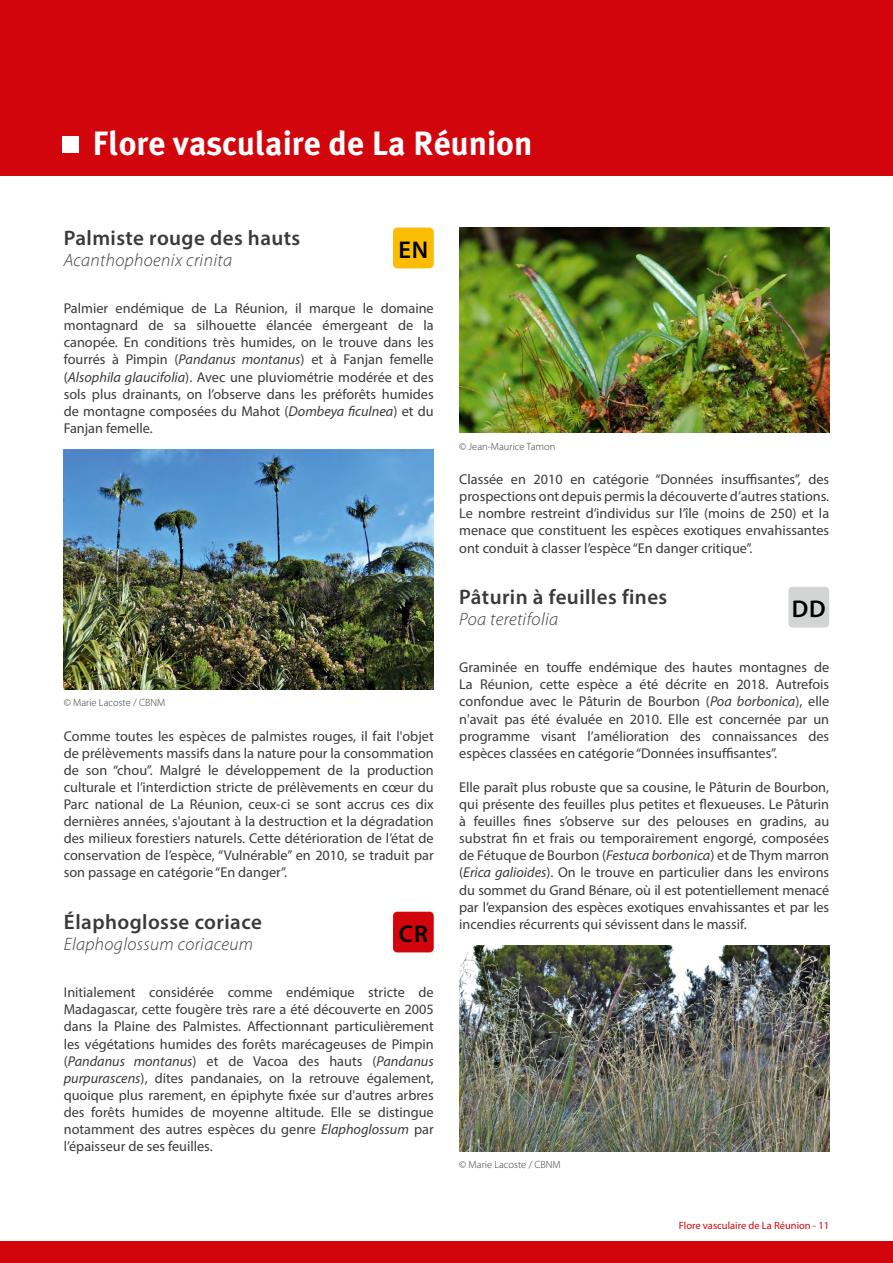
<style>
.page{position:relative;width:893px;height:1263px;background:#fff}
.page>*{position:absolute;margin:0;border:0;box-sizing:border-box;transform-origin:0 0}
.t1{font:700 33.75px "Meta Plus";color:#fff}
.t2{font:600 24.3px "Myriad Pro";color:#000}
.t3{font:600 21px "Myriad Pro";letter-spacing:.02em;color:#3a3a39}
.t4{font:italic 300 18px "Myriad Pro";letter-spacing:.02em;color:#3a3a39}
.t5{font:14.25px/17.1px "Myriad Pro";color:#3a3a39;text-align:justify}
.t6{font:300 10.5px "Myriad Pro";color:#3a3a39}
.t7{font:10.5px "Myriad Pro";color:#d3050c}
.s1{font-style:italic}
</style>
<div class="page">
<div style="left:0;top:0;width:893px;height:176px;background:#d3050c"></div>
<div style="left:0;top:1241px;width:893px;height:22px;background:#d3050c"></div>
<div style="left:62px;top:136px;width:17px;height:17px;background:#fff"></div>
<img style="left:64px;top:450px;width:370px;height:239px">
<img style="left:459px;top:228px;width:370px;height:205px">
<img style="left:459px;top:946px;width:370px;height:205px">
<div style="left:393px;top:912px;width:41px;height:40px;background:#d3050c;border-radius:4px"></div>
<div style="left:788px;top:587px;width:41px;height:40px;background:#d3d4d4;border-radius:4px"></div>
<div style="left:393px;top:228px;width:41px;height:40px;background:#fcbd00;border-radius:4px"></div>
<h1 class="t1" style="left:92px;top:124px;width:441px">Flore vasculaire de La Réunion</h1>
<h3 class="t3" style="left:64px;top:224px;width:238px">Palmiste rouge des hauts</h3>
<p class="t4" style="left:64px;top:249px;width:170px">Acanthophoenix crinita</p>
<p class="t5" style="left:64px;top:300px;width:371px">Palmier endémique de La Réunion, il marque le domaine montagnard de sa silhouette élancée émergeant de la canopée. En conditions très humides, on le trouve dans les fourrés à Pimpin (<span class="s1">Pandanus montanus</span>) et à Fanjan femelle (<span class="s1">Alsophila glaucifolia</span>). Avec une pluviométrie modérée et des sols plus drainants, on l’observe dans les préforêts humides de montagne composées du Mahot (<span class="s1">Dombeya ficulnea</span>) et du Fanjan femelle.</p>
<h2 class="t2" style="left:399px;top:234px;width:31px">EN</h2>
<p class="t6" style="left:64px;top:697px;width:103px">© Marie Lacoste / CBNM</p>
<p class="t5" style="left:64px;top:727px;width:371px">Comme toutes les espèces de palmistes rouges, il fait l'objet de prélèvements massifs dans la nature pour la consommation de son “chou”. Malgré le développement de la production culturale et l’interdiction stricte de prélèvements en cœur du Parc national de La Réunion, ceux-ci se sont accrus ces dix dernières années, s'ajoutant à la destruction et la dégradation des milieux forestiers naturels. Cette détérioration de l’état de conservation de l’espèce, “Vulnérable” en 2010, se traduit par son passage en catégorie “En danger”.</p>
<h3 class="t3" style="left:64px;top:908px;width:199px">Élaphoglosse coriace</h3>
<p class="t4" style="left:64px;top:933px;width:191px">Elaphoglossum coriaceum</p>
<p class="t5" style="left:64px;top:984px;width:371px">Initialement considérée comme endémique stricte de Madagascar, cette fougère très rare a été découverte en 2005 dans la Plaine des Palmistes. Affectionnant particulièrement les végétations humides des forêts marécageuses de Pimpin (<span class="s1">Pandanus montanus</span>) et de Vacoa des hauts (<span class="s1">Pandanus purpurascens</span>), dites pandanaies, on la retrouve également, quoique plus rarement, en épiphyte fixée sur d'autres arbres des forêts humides de moyenne altitude. Elle se distingue notamment des autres espèces du genre <span class="s1">Elaphoglossum</span> par l’épaisseur de ses feuilles.</p>
<h2 class="t2" style="left:399px;top:918px;width:30px">CR</h2>
<p class="t6" style="left:459px;top:440px;width:98px">© Jean-Maurice Tamon</p>
<p class="t5" style="left:459px;top:471px;width:371px">Classée en 2010 en catégorie “Données insuffisantes”, des prospections ont depuis permis la découverte d’autres stations.<br>Le nombre restreint d’individus sur l’île (moins de 250) et la menace que constituent les espèces exotiques envahissantes ont conduit à classer l’espèce “En danger critique”.</p>
<h3 class="t3" style="left:459px;top:583px;width:210px">Pâturin à feuilles fines</h3>
<p class="t4" style="left:459px;top:608px;width:100px">Poa teretifolia</p>
<p class="t5" style="left:459px;top:659px;width:371px">Graminée en touffe endémique des hautes montagnes de La Réunion, cette espèce a été décrite en 2018. Autrefois confondue avec le Pâturin de Bourbon (<span class="s1">Poa borbonica</span>), elle n'avait pas été évaluée en 2010. Elle est concernée par un programme visant l’amélioration des connaissances des espèces classées en catégorie “Données insuffisantes”.</p>
<p class="t5" style="left:459px;top:778px;width:371px">Elle paraît plus robuste que sa cousine, le Pâturin de Bourbon, qui présente des feuilles plus petites et flexueuses. Le Pâturin à feuilles fines s’observe sur des pelouses en gradins, au substrat fin et frais ou temporairement engorgé, composées de Fétuque de Bourbon (<span class="s1">Festuca borbonica</span>) et de Thym marron (<span class="s1">Erica galioides</span>). On le trouve en particulier dans les environs du sommet du Grand Bénare, où il est potentiellement menacé par l’expansion des espèces exotiques envahissantes et par les incendies récurrents qui sévissent dans le massif.</p>
<h2 class="t2" style="left:792px;top:593px;width:36px">DD</h2>
<p class="t6" style="left:459px;top:1158px;width:103px">© Marie Lacoste / CBNM</p>
<p class="t7" style="left:679px;top:1219px;width:152px">Flore vasculaire de La Réunion - 11</p>
</div>
